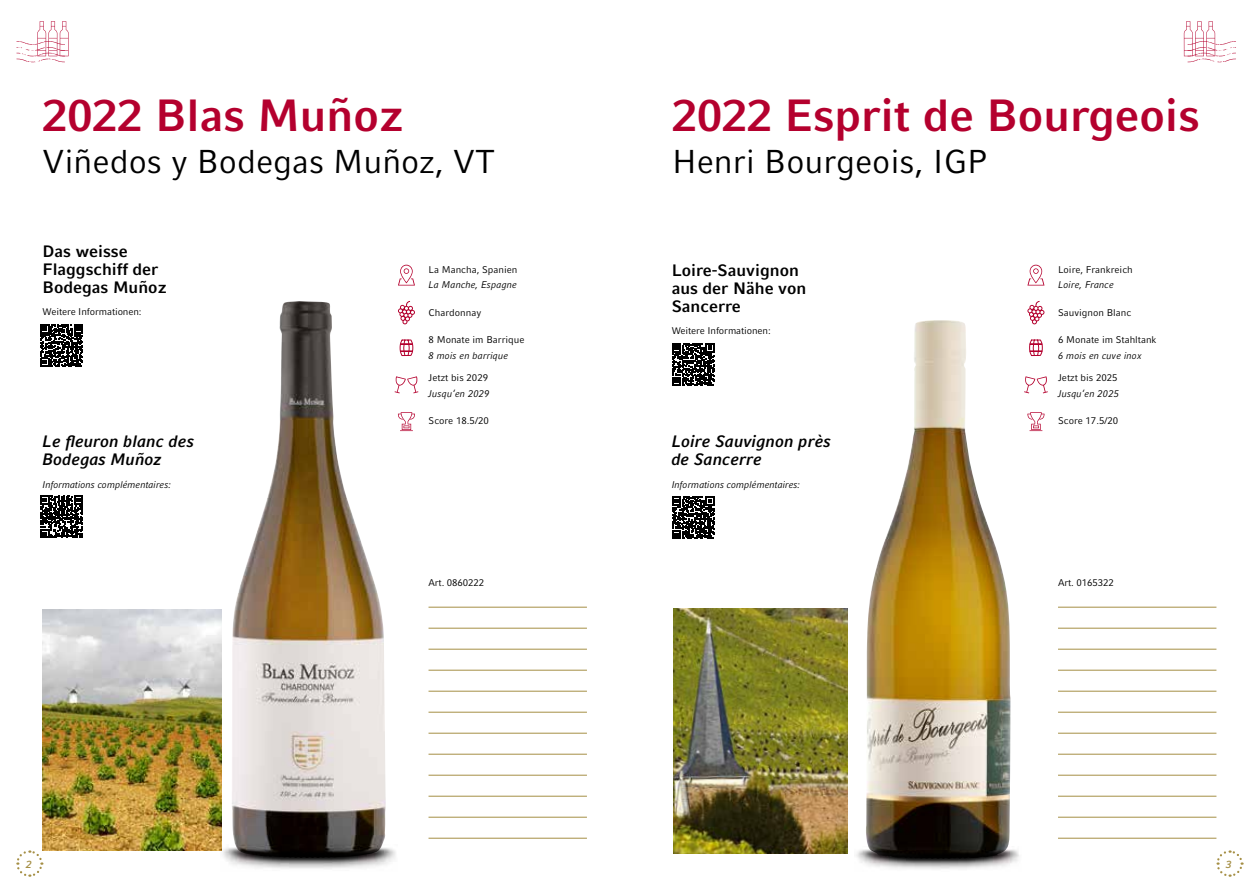
<style>
.page{position:relative;width:1259px;height:893px;background:#fff}
.page>*{position:absolute;margin:0;border:0;box-sizing:border-box;transform-origin:0 0}
.t1{font:700 45px "Compatil Fact LT Pro";color:#b4002e}
.t2{font:33px "Compatil Fact LT Pro";color:#000}
.t3{font:700 16.5px/18px "Compatil Fact LT Pro";color:#000}
.t4{font:italic 700 16.5px/18px "Compatil Fact LT Pro";color:#000}
.t5{font:italic 700 10.5px "Compatil Fact LT Pro";color:#a58f45}
.t6{font:9.75px "Compatil Fact LT Pro";color:#000}
.t7{font:italic 9.75px "Compatil Fact LT Pro";letter-spacing:-.005em;color:#000}
</style>
<div class="page">
<svg style="left:16px;top:21px;width:53px;height:41px"></svg>
<img style="left:232px;top:301px;width:154px;height:543px">
<img style="left:220px;top:844px;width:176px;height:25px">
<hr style="left:428px;top:607px;width:159px;height:1px;background:#a58f45">
<hr style="left:428px;top:628px;width:159px;height:1px;background:#a58f45">
<hr style="left:428px;top:649px;width:159px;height:1px;background:#a58f45">
<hr style="left:428px;top:670px;width:159px;height:1px;background:#a58f45">
<hr style="left:428px;top:691px;width:159px;height:1px;background:#a58f45">
<hr style="left:428px;top:712px;width:159px;height:1px;background:#a58f45">
<hr style="left:428px;top:733px;width:159px;height:1px;background:#a58f45">
<hr style="left:428px;top:754px;width:159px;height:1px;background:#a58f45">
<hr style="left:428px;top:775px;width:159px;height:1px;background:#a58f45">
<hr style="left:428px;top:796px;width:159px;height:1px;background:#a58f45">
<hr style="left:428px;top:817px;width:159px;height:1px;background:#a58f45">
<hr style="left:428px;top:838px;width:159px;height:1px;background:#a58f45">
<svg style="left:394px;top:376px;width:24px;height:17px"></svg>
<svg style="left:398px;top:301px;width:17px;height:23px"></svg>
<svg style="left:398px;top:265px;width:17px;height:21px"></svg>
<svg style="left:398px;top:412px;width:17px;height:19px"></svg>
<svg style="left:399px;top:339px;width:15px;height:17px"></svg>
<svg style="left:16px;top:849px;width:28px;height:28px"></svg>
<svg style="left:40px;top:324px;width:43px;height:43px"></svg>
<svg style="left:40px;top:495px;width:43px;height:43px"></svg>
<img style="left:43px;top:609px;width:178px;height:241px">
<svg style="left:1183px;top:21px;width:53px;height:41px"></svg>
<img style="left:866px;top:320px;width:144px;height:526px">
<img style="left:856px;top:846px;width:163px;height:23px">
<hr style="left:1058px;top:607px;width:158px;height:1px;background:#a58f45">
<hr style="left:1058px;top:628px;width:158px;height:1px;background:#a58f45">
<hr style="left:1058px;top:649px;width:158px;height:1px;background:#a58f45">
<hr style="left:1058px;top:670px;width:158px;height:1px;background:#a58f45">
<hr style="left:1058px;top:691px;width:158px;height:1px;background:#a58f45">
<hr style="left:1058px;top:712px;width:158px;height:1px;background:#a58f45">
<hr style="left:1058px;top:733px;width:158px;height:1px;background:#a58f45">
<hr style="left:1058px;top:754px;width:158px;height:1px;background:#a58f45">
<hr style="left:1058px;top:775px;width:158px;height:1px;background:#a58f45">
<hr style="left:1058px;top:796px;width:158px;height:1px;background:#a58f45">
<hr style="left:1058px;top:817px;width:158px;height:1px;background:#a58f45">
<hr style="left:1058px;top:838px;width:158px;height:1px;background:#a58f45">
<svg style="left:1024px;top:376px;width:24px;height:17px"></svg>
<svg style="left:1027px;top:301px;width:17px;height:23px"></svg>
<svg style="left:1027px;top:265px;width:17px;height:21px"></svg>
<svg style="left:1027px;top:412px;width:17px;height:19px"></svg>
<svg style="left:1029px;top:339px;width:14px;height:17px"></svg>
<svg style="left:1216px;top:850px;width:28px;height:27px"></svg>
<svg style="left:672px;top:343px;width:42px;height:43px"></svg>
<svg style="left:672px;top:496px;width:42px;height:43px"></svg>
<img style="left:673px;top:609px;width:174px;height:244px">
<h1 class="t1" style="left:43px;top:89px;width:363px">2022 Blas Muñoz</h1>
<h2 class="t2" style="left:43px;top:142px;width:454px">Viñedos y Bodegas Muñoz, VT</h2>
<h3 class="t3" style="left:43px;top:242px;width:126px">Das weisse<br>Flaggschiff der<br>Bodegas Muñoz</h3>
<p class="t6" style="left:43px;top:306px;width:101px">Weitere Informationen:</p>
<h3 class="t4" style="left:43px;top:433px;width:153px">Le fleuron blanc des<br>Bodegas Muñoz</h3>
<p class="t7" style="left:43px;top:479px;width:130px">Informations complémentaires:</p>
<p class="t6" style="left:428px;top:264px;width:90px">La Mancha, Spanien</p>
<p class="t7" style="left:428px;top:279px;width:90px">La Manche, Espagne</p>
<p class="t6" style="left:428px;top:307px;width:54px">Chardonnay</p>
<p class="t6" style="left:428px;top:334px;width:97px">8 Monate im Barrique</p>
<p class="t7" style="left:428px;top:350px;width:81px">8 mois en barrique</p>
<p class="t6" style="left:428px;top:372px;width:61px">Jetzt bis 2029</p>
<p class="t7" style="left:428px;top:388px;width:63px">Jusqu‘en 2029</p>
<p class="t6" style="left:428px;top:415px;width:62px">Score 18.5/20</p>
<p class="t6" style="left:428px;top:577px;width:57px">Art. 0860222</p>
<p class="t5" style="left:26px;top:858px;width:7px">2</p>
<h1 class="t1" style="left:672px;top:89px;width:529px">2022 Esprit de Bourgeois</h1>
<h2 class="t2" style="left:672px;top:142px;width:317px">Henri Bourgeois, IGP</h2>
<h3 class="t3" style="left:671px;top:261px;width:136px">Loire-Sauvignon aus der Nähe von<br>Sancerre</h3>
<p class="t6" style="left:671px;top:325px;width:101px">Weitere Informationen:</p>
<h3 class="t4" style="left:671px;top:432px;width:161px">Loire Sauvignon près de Sancerre</h3>
<p class="t7" style="left:671px;top:479px;width:130px">Informations complémentaires:</p>
<p class="t6" style="left:1058px;top:264px;width:76px">Loire, Frankreich</p>
<p class="t7" style="left:1058px;top:279px;width:57px">Loire, France</p>
<p class="t6" style="left:1058px;top:307px;width:75px">Sauvignon Blanc</p>
<p class="t6" style="left:1058px;top:334px;width:100px">6 Monate im Stahltank</p>
<p class="t7" style="left:1058px;top:350px;width:85px">6 mois en cuve inox</p>
<p class="t6" style="left:1058px;top:372px;width:61px">Jetzt bis 2025</p>
<p class="t7" style="left:1058px;top:388px;width:63px">Jusqu‘en 2025</p>
<p class="t6" style="left:1058px;top:415px;width:62px">Score 17.5/20</p>
<p class="t6" style="left:1058px;top:577px;width:57px">Art. 0165322</p>
<p class="t5" style="left:1226px;top:858px;width:7px">3</p>
</div>
